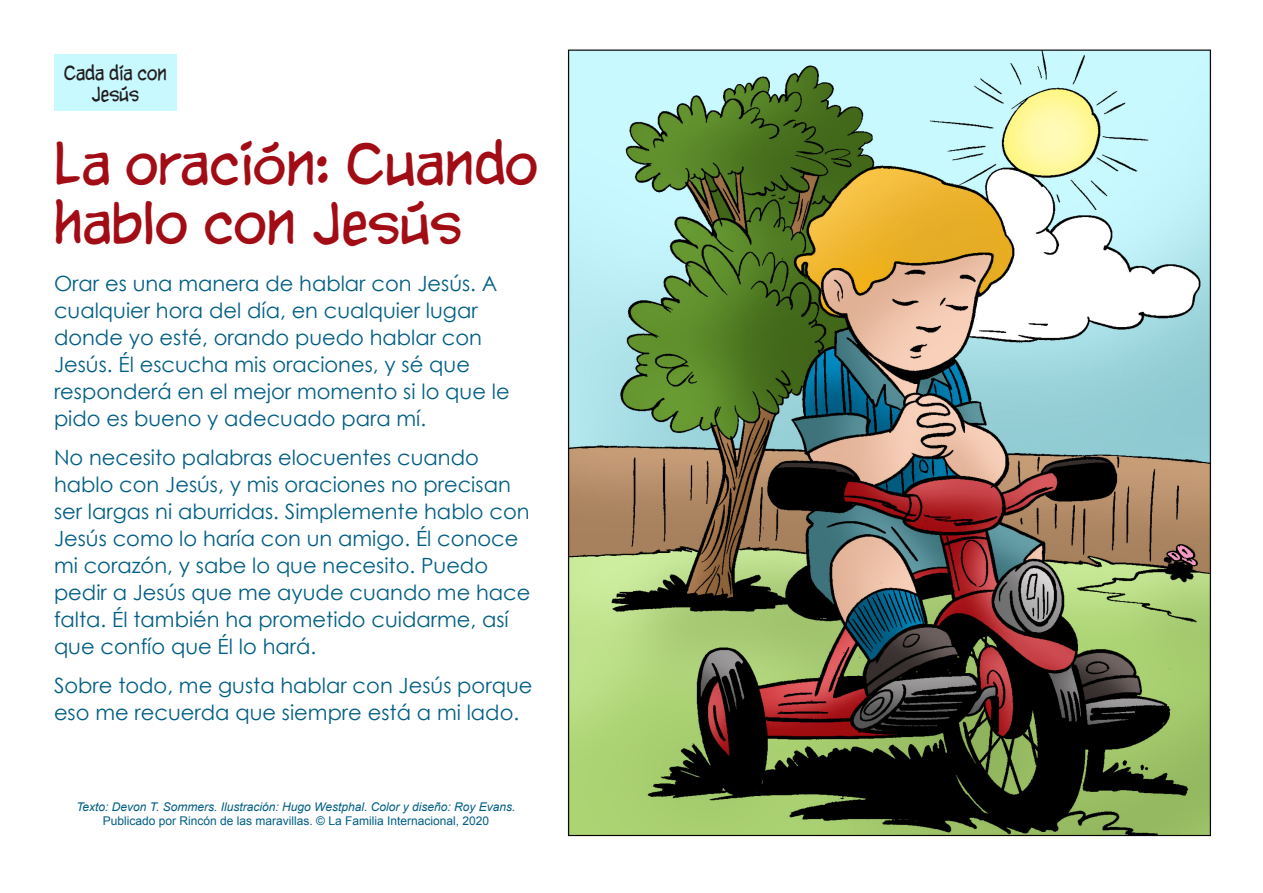
<style>
.page{position:relative;width:1263px;height:893px;background:#fff}
.page>*{position:absolute;margin:0;border:0;box-sizing:border-box;transform-origin:0 0}
.t1{font:49.5px/59.4px "CC Yada Yada Yada Int";color:#a20c15}
.t2{font:21px/27px "Century Gothic";color:#005e84}
.t3{font:17.4px/20.9px "CC Yada Yada Yada Int";color:#231f20;text-align:center;scale:.9 1}
.No_Spacing{font:italic 12px/14.4px "Arial";color:#005e84;text-align:center}
.s1{font-style:normal}
</style>
<div class="page">
<img style="left:567px;top:49px;width:645px;height:788px">
<div style="left:54px;top:54px;width:122px;height:56px;background:#c8f9fe"></div>
<p class="t3" style="left:64px;top:64px;width:116px">Cada día con<br>Jesús</p>
<p class="t1" style="left:54px;top:139px;width:485px">La oración: Cuando hablo con Jesús</p>
<p class="t2" style="left:54px;top:269px;width:457px">Orar es una manera de hablar con Jesús. A cualquier hora del día, en cualquier lugar donde yo esté, orando puedo hablar con Jesús. Él escucha mis oraciones, y sé que responderá en el mejor momento si lo que le pido es bueno y adecuado para mí.</p>
<p class="t2" style="left:54px;top:443px;width:478px">No necesito palabras elocuentes cuando hablo con Jesús, y mis oraciones no precisan ser largas ni aburridas. Simplemente hablo con Jesús como lo haría con un amigo. Él conoce mi corazón, y sabe lo que necesito. Puedo pedir a Jesús que me ayude cuando me hace falta. Él también ha prometido cuidarme, así que confío que Él lo hará.</p>
<p class="t2" style="left:54px;top:671px;width:480px">Sobre todo, me gusta hablar con Jesús porque eso me recuerda que siempre está a mi lado.</p>
<p class="No_Spacing" style="left:76px;top:800px;width:441px">Texto: Devon T. Sommers. Ilustración: Hugo Westphal. Color y diseño: Roy Evans.<br><span class="s1">Publicado por Rincón de las maravillas. © La Familia Internacional, 2020</span></p>
</div>
